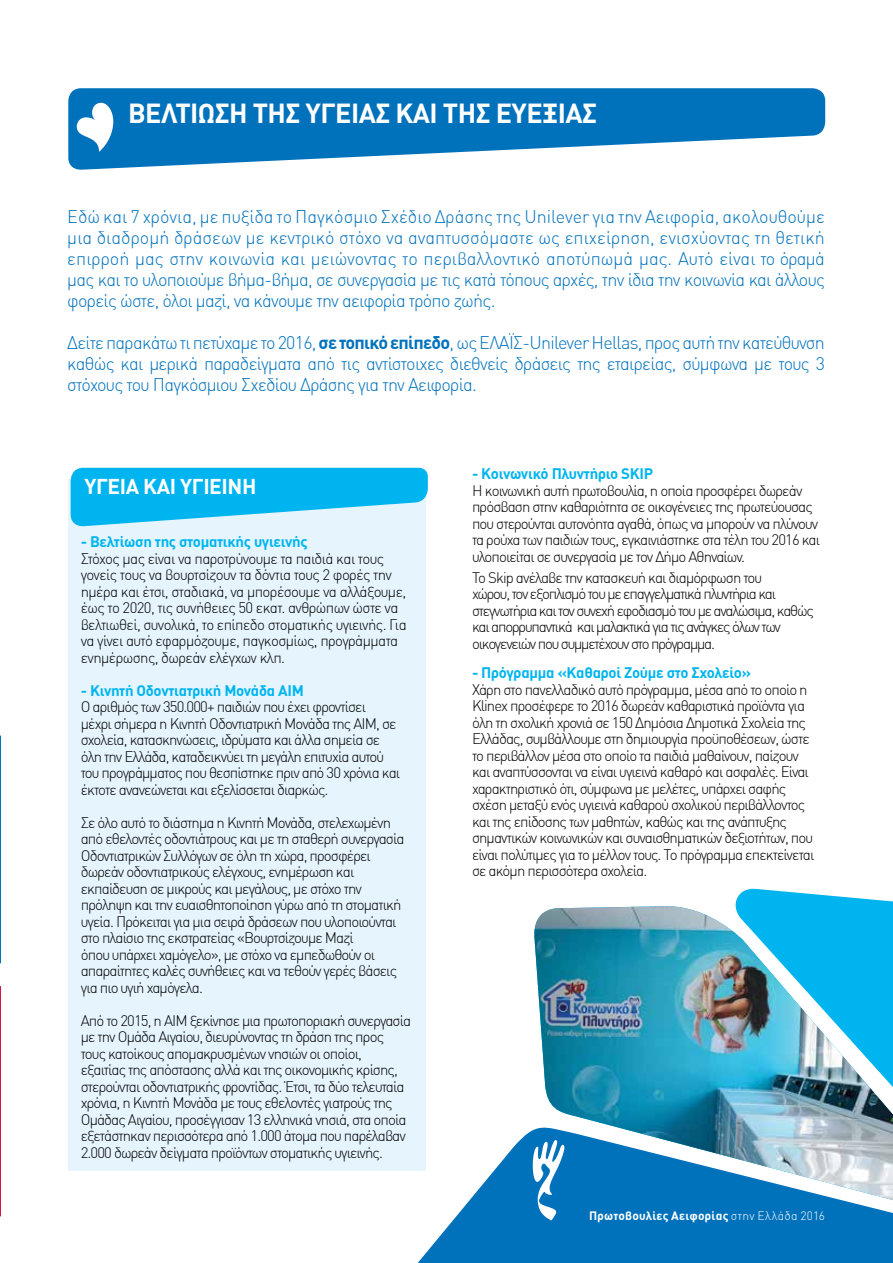
<style>
.page{position:relative;width:893px;height:1263px;background:#fff}
.page>*{position:absolute;margin:0;border:0;box-sizing:border-box;transform-origin:0 0}
.t1{font:700 27px "DIN Greek";letter-spacing:-.02em;color:#fff}
.t2{font:700 21px "DIN Greek";letter-spacing:-.02em;color:#fff}
.t3{font:300 18px/21px "DIN Greek";letter-spacing:-.04em;color:#0072bc;text-align:justify}
.t4{font:300 15px/16.5px "DIN Greek";letter-spacing:-.06em;color:#000}
.t5{font:300 15px/16.5px "DIN Greek";letter-spacing:-.04em;color:#000}
.t6{font:300 15px/16.5px "DIN Greek";letter-spacing:-.08em;color:#000}
.t7{font:700 15px "DIN Greek";letter-spacing:-.02em;color:#00b5ef}
.t8{font:700 12px "DIN Greek";letter-spacing:.015em;color:#fff}
.s1{font-weight:700}
.s2{font-weight:300}
</style>
<div class="page">
<div style="left:68px;top:479px;width:357px;height:692px;background:#e6f5fd"></div>
<svg style="left:735px;top:888px;width:158px;height:16px;fill:#00b5ef"></svg>
<img style="left:534px;top:905px;width:359px;height:216px">
<svg style="left:417px;top:1121px;width:476px;height:142px;fill:#0072bc"></svg>
<svg style="left:533px;top:1140px;width:31px;height:82px"></svg>
<svg style="left:71px;top:468px;width:357px;height:59px"></svg>
<svg style="left:68px;top:88px;width:757px;height:82px;fill:#0072bc"></svg>
<svg style="left:77px;top:103px;width:36px;height:49px"></svg>
<svg style="left:0;top:735px;width:1px;height:482px"></svg>
<h1 class="t1" style="left:128px;top:98px;width:470px">Βελτίωση της Υγείας και της ΕΥΕΞΙΑΣ</h1>
<p class="t3" style="left:67px;top:207px;width:759px">Εδώ και 7 χρόνια, με πυξίδα το Παγκόσμιο Σχέδιο Δράσης της Unilever για την Αειφορία, ακολουθούμε μια διαδρομή δράσεων με κεντρικό στόχο να αναπτυσσόμαστε ως επιχείρηση, ενισχύοντας τη θετική επιρροή μας στην κοινωνία και μειώνοντας το περιβαλλοντικό αποτύπωμά μας. Αυτό είναι το όραμά μας και το υλοποιούμε βήμα-βήμα, σε συνεργασία με τις κατά τόπους αρχές, την ίδια την κοινωνία και άλλους φορείς ώστε, όλοι μαζί, να κάνουμε την αειφορία τρόπο ζωής.</p>
<p class="t3" style="left:67px;top:333px;width:759px">Δείτε παρακάτω τι πετύχαμε το 2016, <span class="s1">σε τοπικό επίπεδο</span>, ως ΕΛΑΪΣ-Unilever Hellas, προς αυτή την κατεύθυνση καθώς και μερικά παραδείγματα από τις αντίστοιχες διεθνείς δράσεις της εταιρείας, σύμφωνα με τους 3 στόχους του Παγκόσμιου Σχεδίου Δράσης για την Αειφορία.</p>
<h2 class="t2" style="left:84px;top:474px;width:170px">ΥΓΕΙΑ ΚΑΙ ΥΓΙΕΙΝΗ</h2>
<p class="t7" style="left:81px;top:533px;width:228px">- Βελτίωση της στοματικής υγιεινής</p>
<p class="t5" style="left:81px;top:550px;width:327px">Στόχος μας είναι να παροτρύνουμε τα παιδιά και τους γονείς τους να βουρτσίζουν τα δόντια τους 2 φορές την ημέρα και έτσι, σταδιακά, να μπορέσουμε να αλλάξουμε, έως το 2020, τις συνήθειες 50 εκατ. ανθρώπων ώστε να βελτιωθεί, συνολικά, το επίπεδο στοματικής υγιεινής. Για να γίνει αυτό εφαρμόζουμε, παγκοσμίως, προγράμματα ενημέρωσης, δωρεάν ελέγχων κλπ.</p>
<p class="t7" style="left:81px;top:681px;width:225px">- Κινητή Οδοντιατρική Μονάδα ΑΙ Μ</p>
<p class="t4" style="left:81px;top:699px;width:321px">Ο αριθμός των 350.000+ παιδιών που έχει φροντίσει μέχρι σήμερα η Κινητή Οδοντιατρική Μονάδα της AIM, σε σχολεία, κατασκηνώσεις, ιδρύματα και άλλα σημεία σε όλη την Ελλάδα, καταδεικνύει τη μεγάλη επιτυχία αυτού του προγράμματος που θεσπίστηκε πριν από 30 χρόνια και έκτοτε ανανεώνεται και εξελίσσεται διαρκώς.</p>
<p class="t4" style="left:81px;top:814px;width:325px">Σε όλο αυτό το διάστημα η Κινητή Μονάδα, στελεχωμένη από εθελοντές οδοντιάτρους και με τη σταθερή συνεργασία Οδοντιατρικών Συλλόγων σε όλη τη χώρα, προσφέρει δωρεάν οδοντιατρικούς ελέγχους, ενημέρωση και εκπαίδευση σε μικρούς και μεγάλους, με στόχο την πρόληψη και την ευαισθητοποίηση γύρω από τη στοματική υγεία. Πρόκειται για μια σειρά δράσεων που υλοποιούνται στο πλαίσιο της εκστρατείας «Βουρτσίζουμε Μαζί<br>όπου υπάρχει χαμόγελο», με στόχο να εμπεδωθούν οι απαραίτητες καλές συνήθειες και να τεθούν γερές βάσεις για πιο υγιή χαμόγελα.</p>
<p class="t4" style="left:81px;top:1012px;width:332px">Από το 2015, η ΑΙΜ ξεκίνησε μια πρωτοποριακή συνεργασία με την Ομάδα Αιγαίου, διευρύνοντας τη δράση της προς τους κατοίκους απομακρυσμένων νησιών οι οποίοι,<br>εξαιτίας της απόστασης αλλά και της οικονομικής κρίσης, στερούνται οδοντιατρικής φροντίδας. Έτσι, τα δύο τελευταία χρόνια, η Κινητή Μονάδα με τους εθελοντές γιατρούς της Ομάδας Αιγαίου, προσέγγισαν 13 ελληνικά νησιά, στα οποία εξετάστηκαν περισσότερα από 1.000 άτομα που παρέλαβαν 2.000 δωρεάν δείγματα προϊόντων στοματικής υγιεινής.</p>
<p class="t7" style="left:472px;top:465px;width:183px">- Κοινωνικό Πλυντήριο SKIP</p>
<p class="t4" style="left:472px;top:482px;width:350px">Η κοινωνική αυτή πρωτοβουλία, η οποία προσφέρει δωρεάν πρόσβαση στην καθαριότητα σε οικογένειες της πρωτεύουσας που στερούνται αυτονόητα αγαθά, όπως να μπορούν να πλύνουν τα ρούχα των παιδιών τους, εγκαινιάστηκε στα τέλη του 2016 και υλοποιείται σε συνεργασία με τον Δήμο Αθηναίων.</p>
<p class="t6" style="left:472px;top:569px;width:343px">Το Skip ανέλαβε την κατασκευή και διαμόρφωση του<br>χώρου, τον εξοπλισμό του με επαγγελματικά πλυντήρια και στεγνωτήρια και τον συνεχή εφοδιασμό του με αναλώσιμα, καθώς και απορρυπαντικά και μαλακτικά για τις ανάγκες όλων των οικογενειών που συμμετέχουν στο πρόγραμμα.</p>
<p class="t7" style="left:472px;top:664px;width:281px">- Πρόγραμμα «Καθαροί Ζούμε στο Σχολείο»</p>
<p class="t4" style="left:472px;top:681px;width:344px">Χάρη στο πανελλαδικό αυτό πρόγραμμα, μέσα από το οποίο η Klinex προσέφερε το 2016 δωρεάν καθαριστικά προϊόντα για όλη τη σχολική χρονιά σε 150 Δημόσια Δημοτικά Σχολεία της Ελλάδας, συμβάλλουμε στη δημιουργία προϋποθέσεων, ώστε το περιβάλλον μέσα στο οποίο τα παιδιά μαθαίνουν, παίζουν και αναπτύσσονται να είναι υγιεινά καθαρό και ασφαλές. Είναι χαρακτηριστικό ότι, σύμφωνα με μελέτες, υπάρχει σαφής σχέση μεταξύ ενός υγιεινά καθαρού σχολικού περιβάλλοντος και της επίδοσης των μαθητών, καθώς και της ανάπτυξης σημαντικών κοινωνικών και συναισθηματικών δεξιοτήτων, που είναι πολύτιμες για το μέλλον τους. Το πρόγραμμα επεκτείνεται σε ακόμη περισσότερα σχολεία.</p>
<p class="t8" style="left:589px;top:1209px;width:237px">Πρωτοβουλίες Αειφορίας <span class="s2">στην Ελλάδα 2016</span></p>
</div>
